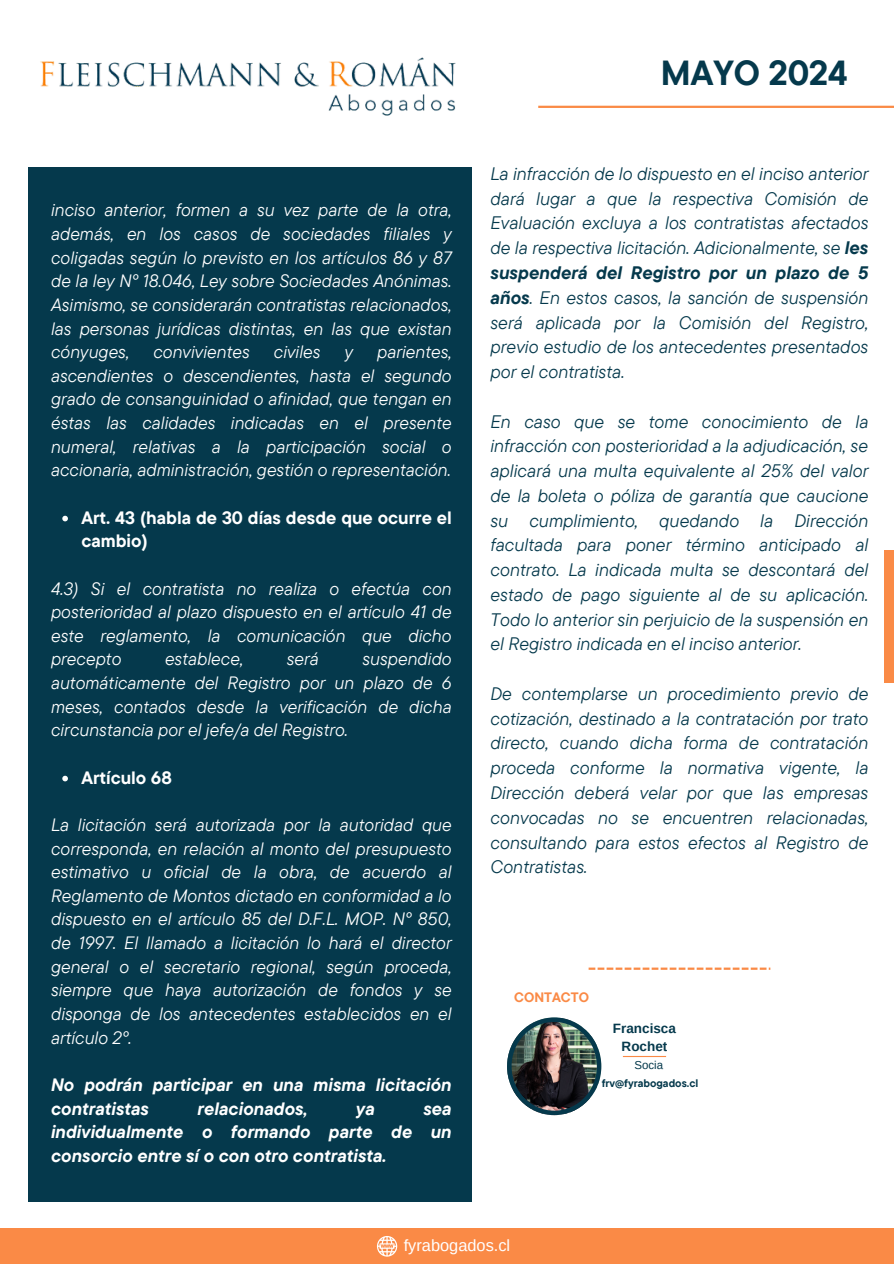
<style>
.page{position:relative;width:894px;height:1264px;background:#fff}
.page>*{position:absolute;margin:0;border:0;box-sizing:border-box;transform-origin:0 0}
.t1{font:700 34.65px "TT Commons Pro";color:#05394c}
.t2{font:italic 18px/24.8px "TT Commons Pro";color:#05394c;text-align:justify}
.t3{font:italic 17.85px/23.7px "TT Commons Pro";color:#fff;text-align:justify}
.t4{font:italic 700 17.85px/23.7px "TT Commons Pro";color:#fff}
.t5{font:700 17.85px/23.7px "TT Commons Pro";color:#fff}
.t6{font:16.35px "Arimo";color:#fff}
.t7{font:700 13.65px "TT Commons Pro";color:#fa8a46}
.t8{font:700 13.5px/18px "Arimo";color:#05394c;text-align:center}
.t9{font:11.4px "Arimo";color:#05394c}
.t10{font:700 10.95px "TT Commons Pro";color:#05394c}
.s1{font-weight:700}
</style>
<div class="page">
<div style="left:28px;top:168px;width:443px;height:1033px;background:#05394c"></div>
<div style="left:884px;top:551px;width:9px;height:132px;background:#fa8a46"></div>
<img style="left:40px;top:57px;width:416px;height:59px">
<div style="left:0;top:1228px;width:893px;height:35px;background:#fa8a46"></div>
<hr style="left:538px;top:106px;width:355px;height:2px;background:#fa8a46">
<svg style="left:377px;top:1236px;width:20px;height:20px"></svg>
<svg style="left:588px;top:967px;width:182px;height:2px"></svg>
<img style="left:507px;top:1017px;width:94px;height:98px">
<hr style="left:622px;top:1055px;width:44px;height:2px;background:#fa8a46">
<svg style="left:62px;top:516px;width:6px;height:5px"></svg>
<svg style="left:62px;top:775px;width:6px;height:6px"></svg>
<h3 class="t3" style="left:51px;top:198px;width:402px">inciso anterior, formen a su vez parte de la otra, además, en los casos de sociedades filiales y coligadas según lo previsto en los artículos 86 y 87 de la ley Nº 18.046, Ley sobre Sociedades Anónimas.<br>Asimismo, se considerarán contratistas relacionados, las personas jurídicas distintas, en las que existan cónyuges,</h3>
<h3 class="t3" style="left:153px;top:339px;width:98px">convivientes</h3>
<h3 class="t3" style="left:274px;top:339px;width:48px">civiles</h3>
<h3 class="t3" style="left:344px;top:339px;width:10px">y</h3>
<h3 class="t3" style="left:51px;top:339px;width:402px;text-indent:326px">parientes, ascendientes o descendientes, hasta el segundo grado de consanguinidad o afinidad, que tengan en éstas las calidades indicadas en el presente numeral, relativas a la participación social o accionaria, administración, gestión o representación.</h3>
<h2 class="t5" style="left:81px;top:505px;width:372px">Art. 43 (habla de 30 días desde que ocurre el cambio)</h2>
<h3 class="t3" style="left:51px;top:576px;width:402px">4.3) Si el contratista no realiza o efectúa con posterioridad al plazo dispuesto en el artículo 41 de este reglamento, la comunicación que dicho precepto</h3>
<h3 class="t3" style="left:51px;top:647px;width:402px;text-indent:311px">suspendido automáticamente del Registro por un plazo de 6 meses, contados desde la verificación de dicha circunstancia por el jefe/a del Registro.</h3>
<h3 class="t5" style="left:81px;top:765px;width:92px">Artículo 68</h3>
<h3 class="t3" style="left:51px;top:812px;width:402px">La licitación será autorizada por la autoridad que corresponda, en relación al monto del presupuesto estimativo u oficial de la obra, de acuerdo al Reglamento de Montos dictado en conformidad a lo dispuesto en el artículo 85 del D.F.L. MOP. Nº 850, de 1997. El llamado a licitación lo hará el director general o el secretario regional, según proceda, siempre que haya autorización de fondos y se disponga de los antecedentes establecidos en el artículo 2º.</h3>
<h4 class="t4" style="left:51px;top:1072px;width:402px">No podrán participar en una misma licitación contratistas</h4>
<h3 class="t3" style="left:165px;top:647px;width:80px">establece,</h3>
<h3 class="t3" style="left:287px;top:647px;width:34px">será</h3>
<h4 class="t4" style="left:197px;top:1095px;width:112px">relacionados,</h4>
<h4 class="t4" style="left:356px;top:1095px;width:20px">ya</h4>
<h4 class="t4" style="left:51px;top:1095px;width:402px;text-align:justify;text-indent:372px">sea individualmente o formando parte de un consorcio entre sí o con otro contratista.</h4>
<p class="t1" style="left:660px;top:51px;width:189px">MAYO 2024</p>
<h5 class="t2" style="left:490px;top:161px;width:379px">La infracción de lo dispuesto en el inciso anterior dará lugar a que la respectiva Comisión de Evaluación excluya a los contratistas afectados de la respectiva licitación. Adicionalmente, se <span class="s1">les suspenderá del Registro por un plazo de 5 años</span>. En estos casos, la sanción de suspensión será aplicada por la Comisión del Registro, previo estudio de los antecedentes presentados por el contratista.</h5>
<p class="t2" style="left:490px;top:408px;width:379px">En caso que se tome conocimiento de la infracción con posterioridad a la adjudicación, se aplicará una multa equivalente al 25% del valor de la boleta o póliza de garantía que caucione su cumplimiento, quedando la Dirección facultada para poner término anticipado al contrato. La indicada multa se descontará del estado de pago siguiente al de su aplicación.<br>Todo lo anterior sin perjuicio de la suspensión en el Registro indicada en el inciso anterior.</p>
<h6 class="t2" style="left:490px;top:680px;width:379px">De contemplarse un procedimiento previo de cotización, destinado a la contratación por trato directo, cuando dicha forma de contratación proceda conforme la normativa vigente, la Dirección deberá velar por que las empresas convocadas no se encuentren relacionadas, consultando para estos efectos al Registro de Contratistas.</h6>
<p class="t7" style="left:514px;top:988px;width:76px">CONTACTO</p>
<h3 class="t8" style="left:612px;top:1019px;width:64px">Francisca<br>Rochet</h3>
<p class="t9" style="left:634px;top:1058px;width:30px">Socia</p>
<h3 class="t10" style="left:601px;top:1076px;width:98px">frv@fyrabogados.cl</h3>
<h1 class="t6" style="left:403px;top:1235px;width:108px">fyrabogados.cl</h1>
</div>
